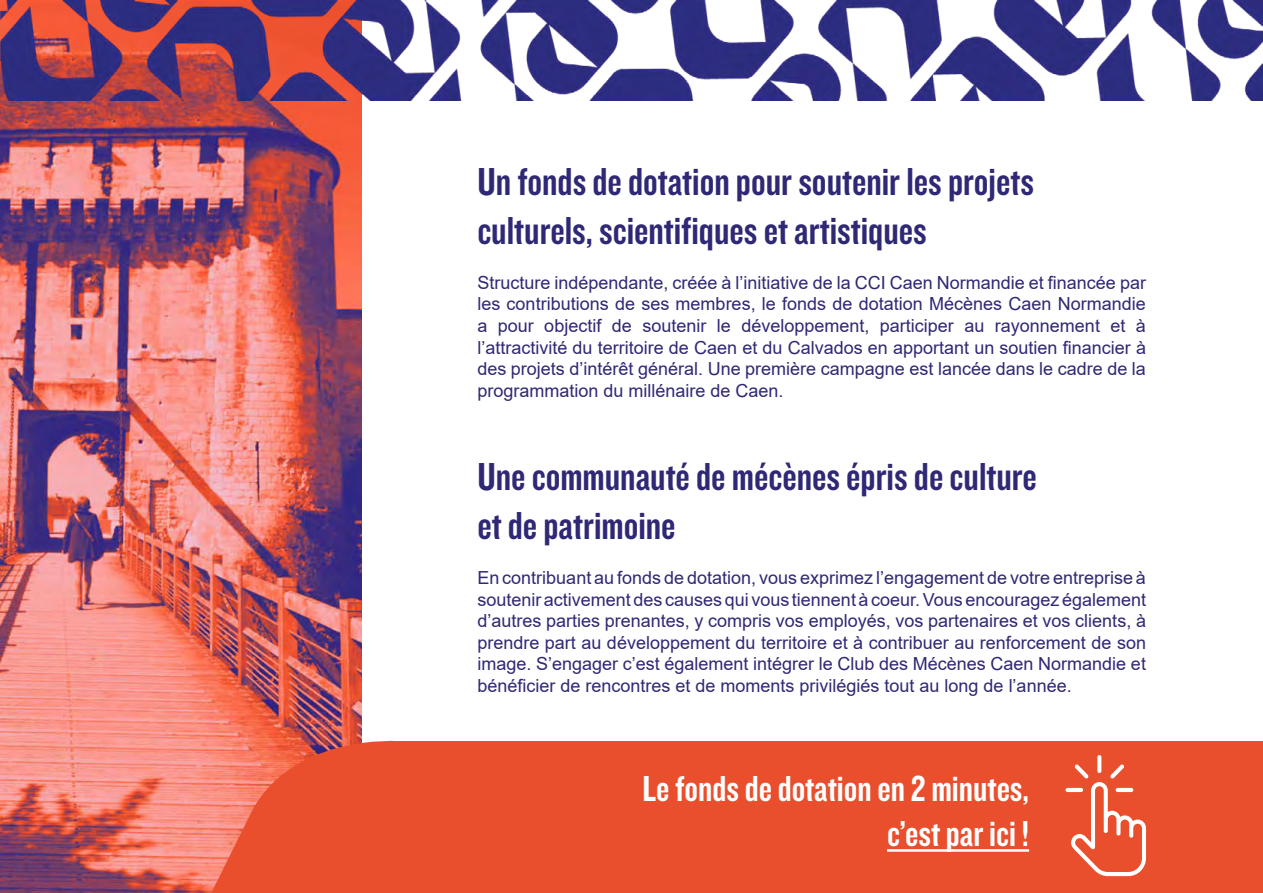
<style>
.page{position:relative;width:1263px;height:893px;background:#fff}
.page>*{position:absolute;margin:0;border:0;box-sizing:border-box;transform-origin:0 0}
.t1{font:40.5px/48.6px "Knockout HTF49 Liteweight";color:#2f2875}
.t2{font:37.5px/45px "Knockout HTF49 Liteweight";color:#fff;text-align:right}
.t3{font:18px/21.6px "Arial";color:#2f2875;text-align:justify}
</style>
<div class="page">
<img style="left:0;top:101px;width:361px;height:792px">
<img style="left:0;top:0;width:1263px;height:101px">
<svg style="left:153px;top:736px;width:541px;height:157px;fill:#e94f2d"></svg>
<div style="left:694px;top:741px;width:569px;height:152px;background:#e94f2d"></div>
<hr style="left:887px;top:849px;width:142px;height:3px;background:#fff">
<svg style="left:1065px;top:788px;width:18px;height:4px"></svg>
<svg style="left:1097px;top:755px;width:4px;height:18px"></svg>
<svg style="left:1071px;top:764px;width:75px;height:112px"></svg>
<h1 class="t1" style="left:477px;top:159px;width:558px">Un fonds de dotation pour soutenir les projets culturels, scientifiques et artistiques</h1>
<p class="t3" style="left:477px;top:272px;width:670px">Structure indépendante, créée à l’initiative de la CCI Caen Normandie et financée par les contributions de ses membres, le fonds de dotation Mécènes Caen Normandie a pour objectif de soutenir le développement, participer au rayonnement et à l’attractivité du territoire de Caen et du Calvados en apportant un soutien financier à des projets d’intérêt général. Une première campagne est lancée dans le cadre de la programmation du millénaire de Caen.</p>
<h1 class="t1" style="left:477px;top:454px;width:561px">Une communauté de mécènes épris de culture et de patrimoine</h1>
<p class="t3" style="left:477px;top:567px;width:670px">En contribuant au fonds de dotation, vous exprimez l’engagement de votre entreprise à soutenir activement des causes qui vous tiennent à coeur. Vous encouragez également d’autres parties prenantes, y compris vos employés, vos partenaires et vos clients, à prendre part au développement du territoire et à contribuer au renforcement de son image. S’engager c’est également intégrer le Club des Mécènes Caen Normandie et bénéficier de rencontres et de moments privilégiés tout au long de l’année.</p>
<h2 class="t2" style="left:642px;top:767px;width:388px">Le fonds de dotation en 2 minutes, c’est par ici !</h2>
</div>
